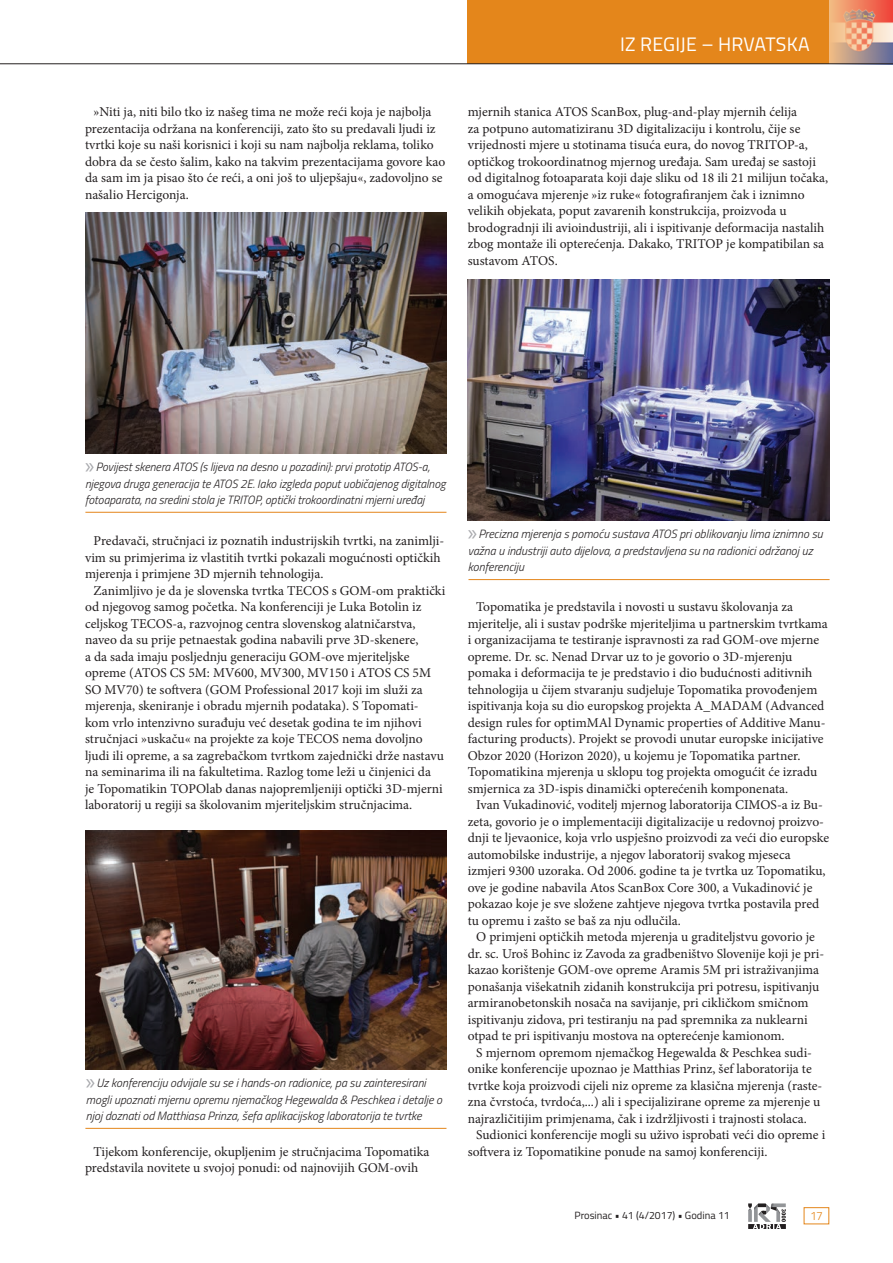
<style>
.page{position:relative;width:893px;height:1263px;background:#fff}
.page>*{position:absolute;margin:0;border:0;box-sizing:border-box;transform-origin:0 0}
.t1{font:19.5px "Titillium";letter-spacing:.01em;color:#fff}
.t2{font:13.5px/16.5px "Minion Pro";color:#231f20}
.t3{font:italic 300 12px/16.5px "Titillium";color:#231f20}
.t4{font:300 12px "Titillium";color:#e4861b}
.t5{font:10.5px "Titillium";color:#231f20}
.s1{font-family:"Myriad Pro";font-weight:400;font-style:normal;font-size:22.5px;color:#a8a9ad}
</style>
<div class="page">
<svg style="left:748px;top:1203px;width:38px;height:26px"></svg>
<div style="left:804px;top:1207px;width:25px;height:17px;border:1px solid #e4861b"></div>
<div style="left:468px;top:0;width:361px;height:64px;background:#e4861b"></div>
<img style="left:830px;top:0;width:63px;height:63px">
<img style="left:85px;top:213px;width:361px;height:241px">
<img style="left:85px;top:830px;width:361px;height:240px">
<img style="left:468px;top:280px;width:361px;height:241px">
<hr style="left:85px;top:512px;width:361px;height:1px;background:#e4861b">
<hr style="left:468px;top:579px;width:362px;height:1px;background:#e4861b">
<hr style="left:85px;top:1128px;width:361px;height:1px;background:#e4861b">
<hr style="left:0;top:63px;width:893px;height:1px;background:#231f20">
<p class="t2" style="left:85px;top:104px;width:362px;text-indent:9px">»Niti ja, niti bilo tko iz našeg tima ne može reći koja je najbolja prezentacija održana na konferenciji, zato što su predavali ljudi iz tvrtki koje su naši korisnici i koji su nam najbolja reklama, toliko dobra da se često šalim, kako na takvim prezentacijama govore kao da sam im ja pisao što će reći, a oni još to uljepšaju«, zadovoljno se našalio Hercigonja.</p>
<h1 class="t1" style="left:620px;top:30px;width:191px">IZ REGIJE – HRVATSKA</h1>
<p class="t2" style="left:468px;top:104px;width:362px">mjernih stanica ATOS ScanBox, plug-and-play mjernih ćelija<br>za potpuno automatiziranu 3D digitalizaciju i kontrolu, čije se vrijednosti mjere u stotinama tisuća eura, do novog TRITOP-a, optičkog trokoordinatnog mjernog uređaja. Sam uređaj se sastoji od digitalnog fotoaparata koji daje sliku od 18 ili 21 milijun točaka, a omogućava mjerenje »iz ruke« fotografiranjem čak i iznimno velikih objekata, poput zavarenih konstrukcija, proizvoda u brodogradnji ili avioindustriji, ali i ispitivanje deformacija nastalih zbog montaže ili opterećenja. Dakako, TRITOP je kompatibilan sa sustavom ATOS.</p>
<p class="t3" style="left:85px;top:458px;width:362px"><span class="s1">»</span>Povijest skenera ATOS (s lijeva na desno u pozadini): prvi prototip ATOS-a, njegova druga generacija te ATOS 2E. Iako izgleda poput uobičajenog digitalnog fotoaparata, na sredini stola je TRITOP, optički trokoordinatni mjerni uređaj</p>
<p class="t2" style="left:85px;top:533px;width:361px;text-indent:9px">Predavači, stručnjaci iz poznatih industrijskih tvrtki, na zanimlji&shy;vim su primjerima iz vlastitih tvrtki pokazali mogućnosti optičkih mjerenja i primjene 3D mjernih tehnologija.</p>
<p class="t2" style="left:85px;top:582px;width:362px;text-indent:9px">Zanimljivo je da je slovenska tvrtka TECOS s GOM-om praktički od njegovog samog početka. Na konferenciji je Luka Botolin iz celjskog TECOS-a, razvojnog centra slovenskog alatničarstva, naveo da su prije petnaestak godina nabavili prve 3D-skenere,<br>a da sada imaju posljednju generaciju GOM-ove mjeriteljske opreme (ATOS CS 5M: MV600, MV300, MV150 i ATOS CS 5M SO MV70) te softvera (GOM Professional 2017 koji im služi za mjerenja, skeniranje i obradu mjernih podataka). S Topomati&shy;kom vrlo intenzivno surađuju već desetak godina te im njihovi stručnjaci »uskaču« na projekte za koje TECOS nema dovoljno ljudi ili opreme, a sa zagrebačkom tvrtkom zajednički drže nastavu na seminarima ili na fakultetima. Razlog tome leži u činjenici da<br>je Topomatikin TOPOlab danas najopremljeniji optički 3D-mjerni laboratorij u regiji sa školovanim mjeriteljskim stručnjacima.</p>
<p class="t3" style="left:86px;top:1074px;width:358px"><span class="s1">»</span>Uz konferenciju odvijale su se i hands-on radionice, pa su zainteresirani mogli upoznati mjernu opremu njemačkog Hegewalda &amp; Peschkea i detalje o njoj doznati od Matthiasa Prinza, šefa aplikacijskog laboratorija te tvrtke</p>
<p class="t2" style="left:85px;top:1143px;width:346px;text-indent:9px">Tijekom konferencije, okupljenim je stručnjacima Topomatika predstavila novitete u svojoj ponudi: od najnovijih GOM-ovih</p>
<p class="t3" style="left:468px;top:525px;width:357px"><span class="s1">»</span>Precizna mjerenja s pomoću sustava ATOS pri oblikovanju lima iznimno su važna u industriji auto dijelova, a predstavljena su na radionici održanoj uz konferenciju</p>
<p class="t2" style="left:468px;top:599px;width:362px;text-indent:9px">Topomatika je predstavila i novosti u sustavu školovanja za mjeritelje, ali i sustav podrške mjeriteljima u partnerskim tvrtkama i organizacijama te testiranje ispravnosti za rad GOM-ove mjerne opreme. Dr. sc. Nenad Drvar uz to je govorio o 3D-mjerenju pomaka i deformacija te je predstavio i dio budućnosti aditivnih tehnologija u čijem stvaranju sudjeluje Topomatika provođenjem ispitivanja koja su dio europskog projekta A_MADAM (Advanced design rules for optimMAl Dynamic properties of Additive Manu&shy;facturing products). Projekt se provodi unutar europske inicijative Obzor 2020 (Horizon 2020), u kojemu je Topomatika partner.<br>Topomatikina mjerenja u sklopu tog projekta omogućit će izradu smjernica za 3D-ispis dinamički opterećenih komponenata.</p>
<p class="t2" style="left:468px;top:797px;width:363px;text-indent:9px">Ivan Vukadinović, voditelj mjernog laboratorija CIMOS-a iz Bu&shy;zeta, govorio je o implementaciji digitalizacije u redovnoj proizvo&shy;dnji te ljevaonice, koja vrlo uspješno proizvodi za veći dio europske automobilske industrije, a njegov laboratorij svakog mjeseca izmjeri 9300 uzoraka. Od 2006. godine ta je tvrtka uz Topomatiku, ove je godine nabavila Atos ScanBox Core 300, a Vukadinović je pokazao koje je sve složene zahtjeve njegova tvrtka postavila pred tu opremu i zašto se baš za nju odlučila.</p>
<p class="t2" style="left:468px;top:929px;width:358px;text-indent:9px">O primjeni optičkih metoda mjerenja u graditeljstvu govorio je dr. sc. Uroš Bohinc iz Zavoda za gradbeništvo Slovenije koji je pri&shy;kazao korištenje GOM-ove opreme Aramis 5M pri istraživanjima ponašanja višekatnih zidanih konstrukcija pri potresu, ispitivanju armiranobetonskih nosača na savijanje, pri cikličkom smičnom ispitivanju zidova, pri testiranju na pad spremnika za nuklearni otpad te pri ispitivanju mostova na opterećenje kamionom.</p>
<p class="t2" style="left:468px;top:1044px;width:356px;text-indent:9px">S mjernom opremom njemačkog Hegewalda &amp; Peschkea sudi&shy;onike konferencije upoznao je Matthias Prinz, šef laboratorija te tvrtke koja proizvodi cijeli niz opreme za klasična mjerenja (raste&shy;zna čvrstoća, tvrdoća,...) ali i specijalizirane opreme za mjerenje u najrazličitijim primjenama, čak i izdržljivosti i trajnosti stolaca.</p>
<p class="t2" style="left:468px;top:1127px;width:359px;text-indent:9px">Sudionici konferencije mogli su uživo isprobati veći dio opreme i softvera iz Topomatikine ponude na samoj konferenciji.</p>
<p class="t5" style="left:574px;top:1208px;width:157px">Prosinac • 41 (4/2017) • Godina 11</p>
<p class="t4" style="left:810px;top:1207px;width:14px">17</p>
</div>
